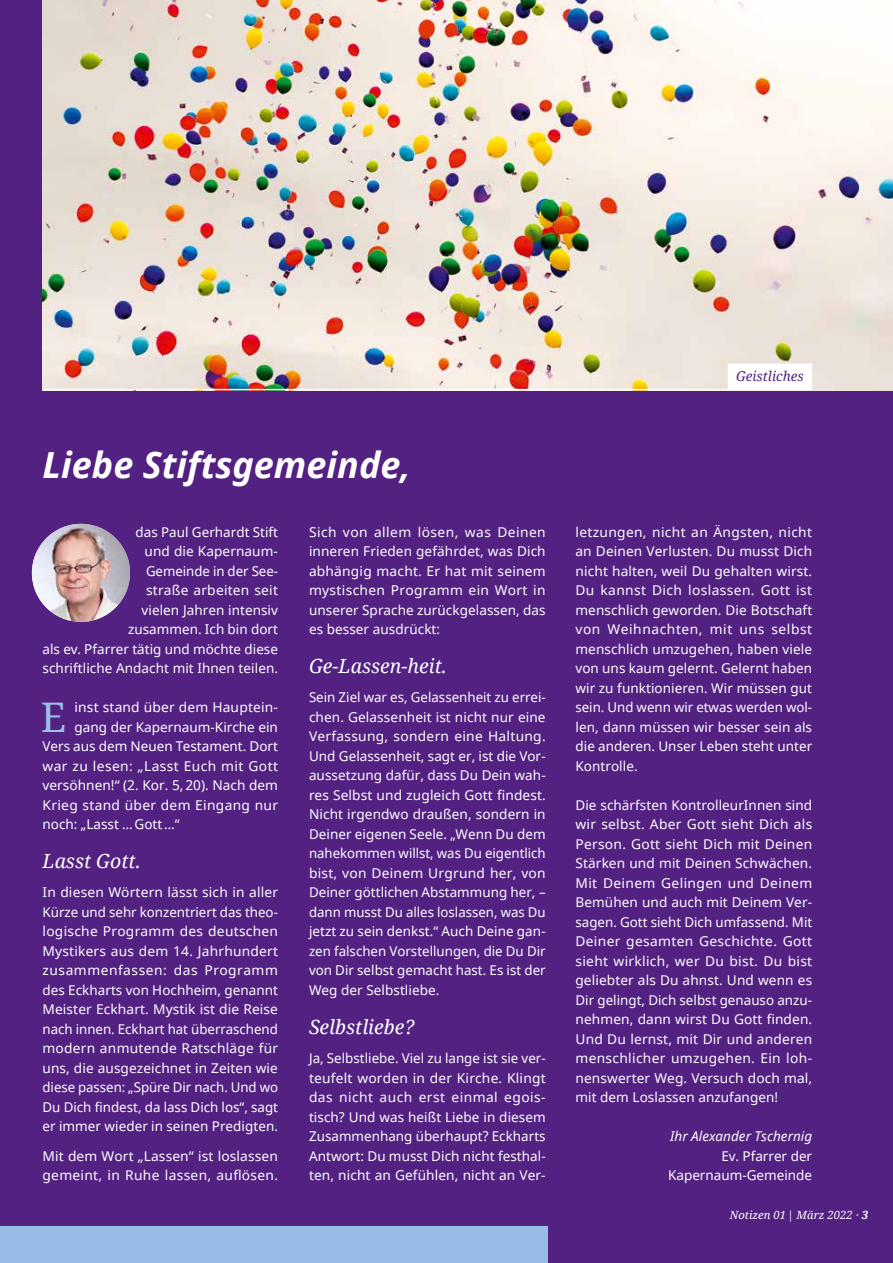
<style>
.page{position:relative;width:893px;height:1263px;background:#fff}
.page>*{position:absolute;margin:0;border:0;box-sizing:border-box;transform-origin:0 0}
.t1{font:40.8px "Noto Serif";color:#9cc0e7}
.t2{font:italic 700 36px "Noto Sans";color:#fff}
.t3{font:italic 19.5px "Noto Serif";color:#fff}
.t4{font:13.5px/19.5px "Noto Sans";letter-spacing:.005em;color:#fff;text-align:justify}
.t5{font:13.5px "Noto Sans";letter-spacing:.03em;color:#fff}
.t6{font:13.5px "Noto Sans";letter-spacing:.025em;color:#fff}
.t7{font:italic 13.5px "Noto Sans";color:#fff}
.t8{font:italic 13.5px "Noto Serif";color:#532182}
.t9{font:italic 11.25px "Noto Serif";color:#fff}
.s1{font-style:normal}
.s2{font-weight:700}
</style>
<div class="page">
<div style="left:1px;top:0;width:892px;height:1263px;background:#532182"></div>
<div style="left:0;top:1227px;width:547px;height:36px;background:#96bde5"></div>
<img style="left:32px;top:524px;width:98px;height:98px;border-radius:49px">
<img style="left:43px;top:0;width:850px;height:390px">
<div style="left:728px;top:364px;width:84px;height:25px;background:#fff"></div>
<hr style="left:43px;top:389px;width:769px;height:1px;background:#fff">
<h2 class="t2" style="left:43px;top:440px;width:370px">Liebe Stiftsgemeinde,</h2>
<p class="t4" style="left:43px;top:522px;width:237px;text-align:right">das Paul Gerhardt Stift<br>und die Kapernaum-<br>Gemeinde in der See-<br>straße arbeiten seit<br>vielen Jahren intensiv<br>zusammen. Ich bin dort<br>als ev. Pfarrer tätig und möchte diese schriftliche Andacht mit Ihnen teilen.</p>
<h1 class="t1" style="left:41px;top:689px;width:27px">E</h1>
<p class="t4" style="left:75px;top:697px;width:205px">inst stand über dem Hauptein-</p>
<p class="t4" style="left:309px;top:522px;width:238px">Sich von allem lösen, was Deinen inneren Frieden gefährdet, was Dich abhängig macht. Er hat mit seinem mystischen Programm ein Wort in unserer Sprache zurückgelassen, das es besser ausdrückt:</p>
<h3 class="t3" style="left:309px;top:653px;width:139px">Ge-Lassen-heit.</h3>
<p class="t4" style="left:309px;top:687px;width:238px">Sein Ziel war es, Gelassenheit zu errei&shy;chen. Gelassenheit ist nicht nur eine Verfassung, sondern eine Haltung.<br>Und Gelassenheit, sagt er, ist die Vor&shy;aussetzung dafür, dass Du Dein wah&shy;res Selbst und zugleich Gott findest.<br>Nicht irgendwo draußen, sondern in Deiner eigenen Seele. „Wenn Du dem nahekommen willst, was Du eigentlich bist, von Deinem Urgrund her, von Deiner göttlichen Abstammung her, – dann musst Du alles loslassen, was Du jetzt zu sein denkst.“ Auch Deine gan&shy;zen falschen Vorstellungen, die Du Dir von Dir selbst gemacht hast. Es ist der Weg der Selbstliebe.</p>
<h3 class="t3" style="left:309px;top:1013px;width:107px">Selbstliebe?</h3>
<p class="t4" style="left:309px;top:1048px;width:238px">Ja, Selbstliebe. Viel zu lange ist sie ver&shy;teufelt worden in der Kirche. Klingt das nicht auch erst einmal egois&shy;tisch? Und was heißt Liebe in diesem Zusammenhang überhaupt? Eckharts Antwort: Du musst Dich nicht festhal&shy;ten, nicht an Gefühlen, nicht an Ver-</p>
<p class="t4" style="left:75px;top:717px;width:205px">gang der Kapernaum-Kirche ein</p>
<p class="t4" style="left:43px;top:736px;width:237px">Vers aus dem Neuen Testament. Dort</p>
<p class="t5" style="left:43px;top:756px;width:237px">war zu lesen: „Lasst Euch mit Gott</p>
<p class="t4" style="left:43px;top:775px;width:237px">versöhnen!“ (2. Kor. 5,20). Nach dem</p>
<p class="t6" style="left:43px;top:795px;width:237px">Krieg stand über dem Eingang nur</p>
<p class="t4" style="left:43px;top:814px;width:139px">noch: „Lasst …Gott…“</p>
<h3 class="t3" style="left:43px;top:848px;width:100px">Lasst Gott.</h3>
<p class="t4" style="left:43px;top:882px;width:237px">In diesen Wörtern lässt sich in aller Kürze und sehr konzentriert das theo&shy;logische Programm des deutschen Mystikers aus dem 14. Jahrhundert zusammenfassen: das Programm des Eckharts von Hochheim, genannt Meister Eckhart. Mystik ist die Reise nach innen. Eckhart hat überraschend modern anmutende Ratschläge für uns, die ausgezeichnet in Zeiten wie diese passen: „Spüre Dir nach. Und wo Du Dich findest, da lass Dich los“, sagt er immer wieder in seinen Predigten.</p>
<p class="t4" style="left:43px;top:1146px;width:237px">Mit dem Wort „Lassen“ ist loslassen gemeint, in Ruhe lassen, auflösen.</p>
<p class="t8" style="left:736px;top:366px;width:69px">Geistliches</p>
<p class="t4" style="left:575px;top:522px;width:238px">letzungen, nicht an Ängsten, nicht an Deinen Verlusten. Du musst Dich nicht halten, weil Du gehalten wirst.<br>Du kannst Dich loslassen. Gott ist menschlich geworden. Die Botschaft von Weihnachten, mit uns selbst menschlich umzugehen, haben viele von uns kaum gelernt. Gelernt haben wir zu funktionieren. Wir müssen gut sein. Und wenn wir etwas werden wol&shy;len, dann müssen wir besser sein als die anderen. Unser Leben steht unter Kontrolle.</p>
<p class="t4" style="left:575px;top:795px;width:238px">Die schärfsten KontrolleurInnen sind wir selbst. Aber Gott sieht Dich als Person. Gott sieht Dich mit Deinen Stärken und mit Deinen Schwächen.<br>Mit Deinem Gelingen und Deinem Bemühen und auch mit Deinem Ver&shy;sagen. Gott sieht Dich umfassend. Mit Deiner gesamten Geschichte. Gott sieht wirklich, wer Du bist. Du bist geliebter als Du ahnst. Und wenn es Dir gelingt, Dich selbst genauso anzu&shy;nehmen, dann wirst Du Gott finden.<br>Und Du lernst, mit Dir und anderen menschlicher umzugehen. Ein loh&shy;nenswerter Weg. Versuch doch mal, mit dem Loslassen anzufangen!</p>
<p class="t7" style="left:670px;top:1127px;width:143px">Ihr Alexander Tschernig</p>
<p class="t4" style="left:668px;top:1146px;width:146px;text-align:right">Ev. Pfarrer der<br>Kapernaum-Gemeinde</p>
<p class="t9" style="left:730px;top:1207px;width:140px">Notizen 01<span class="s1">|</span> März 2022 · <span class="s2">3</span></p>
</div>
